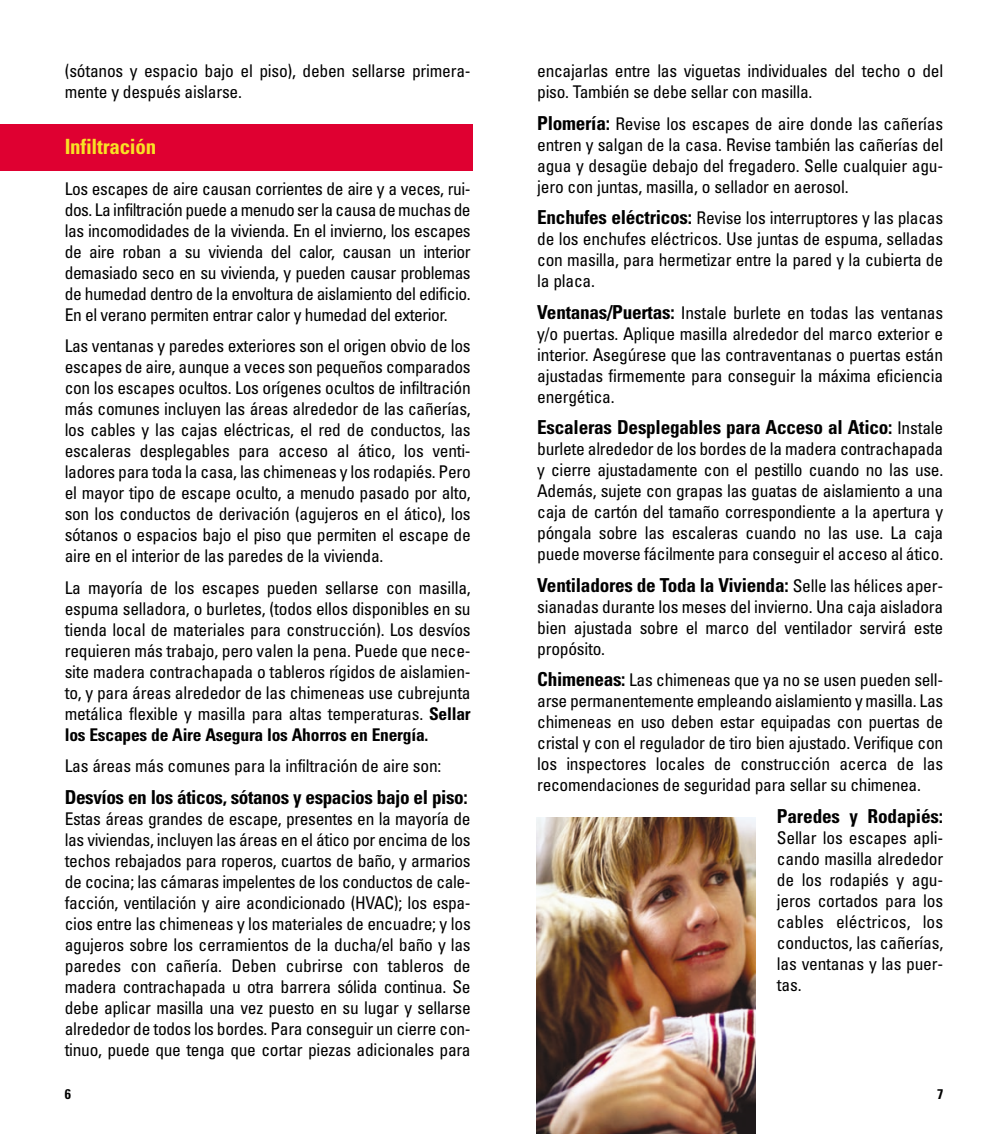
<style>
.page{position:relative;width:1008px;height:1134px;background:#fff}
.page>*{position:absolute;margin:0;border:0;box-sizing:border-box;transform-origin:0 0}
.t1{font:700 condensed 21px "Univers";letter-spacing:-.015em;color:#f8e125}
.t2{font:700 condensed 19.25px "Univers";letter-spacing:-.015em;color:#000}
.t3{font:condensed 17.5px/21px "Univers";letter-spacing:-.015em;color:#000;text-align:justify}
.t4{font:700 condensed 14px "Univers";color:#000}
.s1{font-weight:700}
.s2{font-weight:700;font-size:19.25px}
.s3{font-weight:400;font-size:17.5px}
</style>
<div class="page">
<div style="left:0;top:125px;width:472px;height:46px;background:#df0031"></div>
<img style="left:536px;top:817px;width:220px;height:317px">
<p class="t3" style="left:65px;top:62px;width:407px">(sótanos y espacio bajo el piso), deben sellarse primera&shy;mente y después aislarse.</p>
<p class="t1" style="left:65px;top:139px;width:93px">Infiltración</p>
<p class="t3" style="left:65px;top:179px;width:407px">Los escapes de aire causan corrientes de aire y a veces, rui&shy;dos. La infiltración puede a menudo ser la causa de muchas de las incomodidades de la vivienda. En el invierno, los escapes de aire roban a su vivienda del calor, causan un interior demasiado seco en su vivienda, y pueden causar problemas de humedad dentro de la envoltura de aislamiento del edificio.<br>En el verano permiten entrar calor y humedad del exterior.</p>
<p class="t3" style="left:65px;top:337px;width:408px">Las ventanas y paredes exteriores son el origen obvio de los escapes de aire, aunque a veces son pequeños comparados con los escapes ocultos. Los orígenes ocultos de infiltración más comunes incluyen las áreas alrededor de las cañerías, los cables y las cajas eléctricas, el red de conductos, las escaleras desplegables para acceso al ático, los venti&shy;ladores para toda la casa, las chimeneas y los rodapiés. Pero el mayor tipo de escape oculto, a menudo pasado por alto, son los conductos de derivación (agujeros en el ático), los sótanos o espacios bajo el piso que permiten el escape de aire en el interior de las paredes de la vivienda.</p>
<p class="t3" style="left:65px;top:578px;width:408px">La mayoría de los escapes pueden sellarse con masilla, espuma selladora, o burletes, (todos ellos disponibles en su tienda local de materiales para construcción). Los desvíos requieren más trabajo, pero valen la pena. Puede que nece&shy;site madera contrachapada o tableros rígidos de aislamien&shy;to, y para áreas alrededor de las chimeneas use cubrejunta metálica flexible y masilla para altas temperaturas. <span class="s1">Sellar los Escapes de Aire Asegura los Ahorros en Energía.</span></p>
<p class="t3" style="left:65px;top:757px;width:378px">Las áreas más comunes para la infiltración de aire son:</p>
<p class="t2" style="left:65px;top:790px;width:405px">Desvíos en los áticos, sótanos y espacios bajo el piso:</p>
<p class="t3" style="left:65px;top:809px;width:408px">Estas áreas grandes de escape, presentes en la mayoría de las viviendas, incluyen las áreas en el ático por encima de los techos rebajados para roperos, cuartos de baño, y armarios de cocina; las cámaras impelentes de los conductos de cale&shy;facción, ventilación y aire acondicionado (HVAC); los espa&shy;cios entre las chimeneas y los materiales de encuadre; y los agujeros sobre los cerramientos de la ducha/el baño y las paredes con cañería. Deben cubrirse con tableros de madera contrachapada u otra barrera sólida continua. Se debe aplicar masilla una vez puesto en su lugar y sellarse alrededor de todos los bordes. Para conseguir un cierre con&shy;tinuo, puede que tenga que cortar piezas adicionales para</p>
<p class="t4" style="left:65px;top:1088px;width:8px">6</p>
<p class="t4" style="left:937px;top:1088px;width:8px">7</p>
<p class="t3" style="left:537px;top:62px;width:408px">encajarlas entre las viguetas individuales del techo o del piso. También se debe sellar con masilla.</p>
<p class="t3" style="left:537px;top:115px;width:408px"><span class="s2">Plomería:</span> Revise los escapes de aire donde las cañerías entren y salgan de la casa. Revise también las cañerías del agua y desagüe debajo del fregadero. Selle cualquier agu&shy;jero con juntas, masilla, o sellador en aerosol.</p>
<p class="t3" style="left:537px;top:209px;width:408px"><span class="s2">Enchufes eléctricos:</span> Revise los interruptores y las placas de los enchufes eléctricos. Use juntas de espuma, selladas con masilla, para hermetizar entre la pared y la cubierta de la placa.</p>
<p class="t3" style="left:537px;top:304px;width:408px"><span class="s2">Ventanas/Puertas:</span> Instale burlete en todas las ventanas y/o puertas. Aplique masilla alrededor del marco exterior e interior. Asegúrese que las contraventanas o puertas están ajustadas firmemente para conseguir la máxima eficiencia energética.</p>
<p class="t2" style="left:537px;top:420px;width:408px">Escaleras Desplegables para Acceso al Atico: <span class="s3">Instale</span></p>
<p class="t3" style="left:537px;top:440px;width:408px">burlete alrededor de los bordes de la madera contrachapada y cierre ajustadamente con el pestillo cuando no las use.<br>Además, sujete con grapas las guatas de aislamiento a una caja de cartón del tamaño correspondiente a la apertura y póngala sobre las escaleras cuando no las use. La caja puede moverse fácilmente para conseguir el acceso al ático.</p>
<p class="t2" style="left:537px;top:578px;width:407px">Ventiladores de Toda la Vivienda: <span class="s3">Selle las hélices aper-</span></p>
<p class="t3" style="left:537px;top:598px;width:408px">sianadas durante los meses del invierno. Una caja aisladora bien ajustada sobre el marco del ventilador servirá este propósito.</p>
<p class="t3" style="left:537px;top:671px;width:408px"><span class="s2">Chimeneas:</span> Las chimeneas que ya no se usen pueden sell&shy;arse permanentemente empleando aislamiento y masilla. Las chimeneas en uso deben estar equipadas con puertas de cristal y con el regulador de tiro bien ajustado. Verifique con los inspectores locales de construcción acerca de las recomendaciones de seguridad para sellar su chimenea.</p>
<p class="t2" style="left:777px;top:809px;width:168px">Paredes y Rodapiés:</p>
<p class="t3" style="left:777px;top:829px;width:168px">Sellar los escapes apli&shy;cando masilla alrededor de los rodapiés y agu&shy;jeros cortados para los cables eléctricos, los conductos, las cañerías, las ventanas y las puer&shy;tas.</p>
</div>
